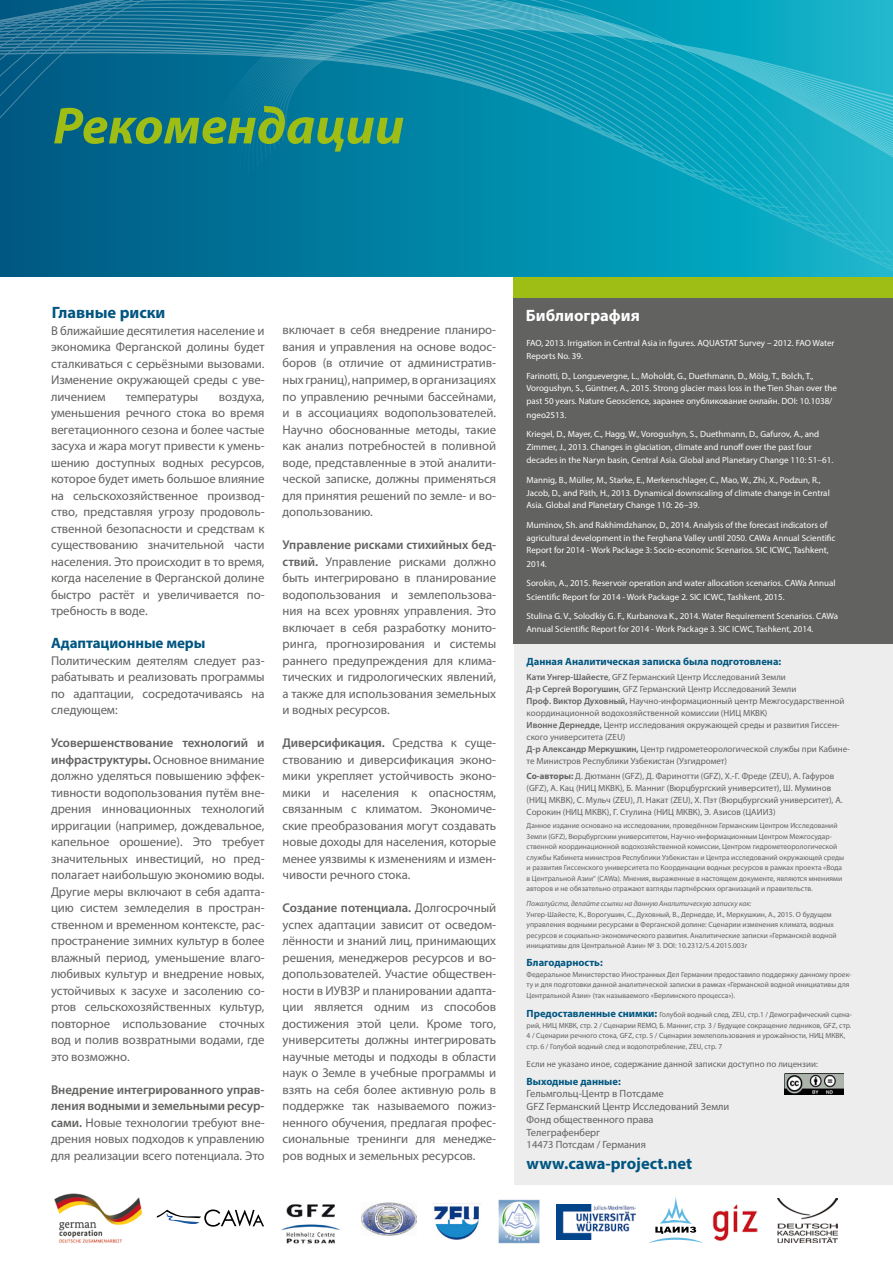
<style>
.page{position:relative;width:893px;height:1263px;background:#fff}
.page>*{position:absolute;margin:0;border:0;box-sizing:border-box;transform-origin:0 0}
.t1{font:italic 700 52.5px "Myriad Pro";color:#9fbe15}
.t2{font:700 16.5px "Myriad Pro";color:#005681}
.t3{font:700 16.5px "Myriad Pro";color:#fff}
.t4{font:700 15px "Myriad Pro";letter-spacing:-.005em;color:#005681}
.t5{font:12.75px/16.5px "Myriad Pro";letter-spacing:-.005em;color:#626261;text-align:justify}
.t6{font:10.5px/12.8px "Myriad Pro";color:#626261}
.t7{font:700 10.5px "Myriad Pro";color:#005681}
.t8{font:9px/13px "Myriad Pro";color:#fff}
.t9{font:9px/12px "Myriad Pro";color:#626261}
.t10{font:7.5px/10.5px "Myriad Pro";color:#626261}
.t11{font:italic 7.5px "Myriad Pro";color:#626261}
.s1{font-weight:600}
.s2{font-weight:700}
.s3{font-weight:700;font-size:10.5px;color:#005681}
</style>
<div class="page">
<div style="left:514px;top:644px;width:379px;height:540px;background:#ededed"></div>
<img style="left:54px;top:1193px;width:89px;height:50px">
<svg style="left:157px;top:1209px;width:107px;height:17px"></svg>
<img style="left:556px;top:1204px;width:79px;height:35px">
<img style="left:281px;top:1204px;width:59px;height:40px">
<img style="left:777px;top:1198px;width:60px;height:44px">
<img style="left:712px;top:1204px;width:46px;height:37px">
<svg style="left:0;top:0;width:514px;height:316px"></svg>
<svg style="left:187px;top:0;width:706px;height:304px;background:#1c9aaf"></svg>
<svg style="left:649px;top:1197px;width:54px;height:46px"></svg>
<div style="left:514px;top:298px;width:379px;height:346px;background:#626261"></div>
<img style="left:433px;top:1203px;width:48px;height:36px">
<img style="left:498px;top:1200px;width:42px;height:43px">
<img style="left:361px;top:1203px;width:56px;height:33px">
<img style="left:784px;top:1074px;width:59px;height:20px">
<h1 class="t1" style="left:53px;top:92px;width:353px">Рекомендации</h1>
<p class="t2" style="left:52px;top:302px;width:115px">Главные риски</p>
<p class="t3" style="left:526px;top:304px;width:115px">Библиография</p>
<p class="t8" style="left:526px;top:336px;width:310px;line-height:13.5px">FAO, 2013. Irrigation in Central Asia in figures. AQUASTAT Survey – 2012. FAO Water<br>Reports No. 39.</p>
<p class="t8" style="left:526px;top:369px;width:312px">Farinotti, D., Longuevergne, L., Moholdt, G., Duethmann, D., Mölg, T., Bolch, T., Vorogushyn, S., Güntner, A., 2015. Strong glacier mass loss in the Tien Shan over the past 50 years. Nature Geoscience, заранее опубликование онлайн. DOI: 10.1038/ ngeo2513.</p>
<p class="t8" style="left:526px;top:427px;width:308px">Kriegel, D., Mayer, C., Hagg, W., Vorogushyn, S., Duethmann, D., Gafurov, A., and<br>Zimmer, J., 2013. Changes in glaciation, climate and runoff over the past four decades in the Naryn basin, Central Asia. Global and Planetary Change 110: 51–61.</p>
<p class="t8" style="left:526px;top:473px;width:305px">Mannig, B., Müller, M., Starke, E., Merkenschlager, C., Mao, W., Zhi, X., Podzun, R.,<br>Jacob, D., and Päth, H., 2013. Dynamical downscaling of climate change in Central<br>Asia. Global and Planetary Change 110: 26–39.</p>
<p class="t8" style="left:526px;top:518px;width:311px">Muminov, Sh. and Rakhimdzhanov, D., 2014. Analysis of the forecast indicators of agricultural development in the Ferghana Valley until 2050. CAWa Annual Scientific Report for 2014 - Work Package 3: Socio-economic Scenarios. SIC ICWC, Tashkent, 2014.</p>
<p class="t8" style="left:526px;top:576px;width:310px;line-height:13.5px">Sorokin, A., 2015. Reservoir operation and water allocation scenarios. CAWa Annual<br>Scientific Report for 2014 - Work Package 2. SIC ICWC, Tashkent, 2015.</p>
<p class="t8" style="left:526px;top:610px;width:313px">Stulina G. V., Solodkiy G. F., Kurbanova K., 2014. Water Requirement Scenarios. CAWa<br>Annual Scientific Report for 2014 - Work Package 3. SIC ICWC, Tashkent, 2014.</p>
<p class="t5" style="left:283px;top:322px;width:215px">включает в себя внедрение планиро&shy;вания и управления на основе водос&shy;боров (в отличие от административ&shy;ных границ), например, в организациях по управлению речными бассейнами, и в ассоциациях водопользователей.<br>Научно обоснованные методы, такие как анализ потребностей в поливной воде, представленные в этой аналити&shy;ческой записке, должны применяться для принятия решений по земле- и во&shy;допользованию.</p>
<p class="t5" style="left:283px;top:536px;width:215px"><span class="s1">Управление рисками стихийных бед&shy;ствий.</span> Управление рисками должно быть интегрировано в планирование водопользования и землепользова&shy;ния на всех уровнях управления. Это включает в себя разработку монито&shy;ринга, прогнозирования и системы раннего предупреждения для клима&shy;тических и гидрологических явлений, а также для использования земельных и водных ресурсов.</p>
<p class="t5" style="left:283px;top:734px;width:215px"><span class="s1">Диверсификация.</span> Средства к суще&shy;ствованию и диверсификация эконо&shy;мики укрепляет устойчивость эконо&shy;мики и населения к опасностям, связанным с климатом. Экономиче&shy;ские преобразования могут создавать новые доходы для населения, которые менее уязвимы к изменениям и измен&shy;чивости речного стока.</p>
<p class="t5" style="left:283px;top:899px;width:215px"><span class="s1">Создание потенциала.</span> Долгосрочный успех адаптации зависит от осведом&shy;лённости и знаний лиц, принимающих решения, менеджеров ресурсов и во&shy;допользователей. Участие обществен&shy;ности в ИУВЗР и планировании адапта&shy;ции является одним из способов достижения этой цели. Кроме того, университеты должны интегрировать научные методы и подходы в области наук о Земле в учебные программы и взять на себя более активную роль в поддержке так называемого пожиз&shy;ненного обучения, предлагая профес&shy;сиональные тренинги для менедже&shy;ров водных и земельных ресурсов.</p>
<p class="t5" style="left:51px;top:322px;width:215px">В ближайшие десятилетия население и экономика Ферганской долины будет сталкиваться с серьёзными вызовами.<br>Изменение окружающей среды с уве&shy;личением</p>
<p class="t5" style="left:51px;top:388px;width:215px;text-indent:168px">воздуха, уменьшения речного стока во время вегетационного сезона и более частые засуха и жара могут привести к умень&shy;шению доступных водных ресурсов, которое будет иметь большое влияние на сельскохозяйственное производ&shy;ство, представляя угрозу продоволь&shy;ственной безопасности и средствам к существованию значительной части населения. Это происходит в то время, когда население в Ферганской долине быстро растёт и увеличивается по&shy;требность в воде.</p>
<p class="t4" style="left:51px;top:633px;width:156px">Адаптационные меры</p>
<p class="t5" style="left:51px;top:652px;width:215px">Политическим деятелям следует раз&shy;рабатывать и реализовать программы по адаптации, сосредотачиваясь на следующем:</p>
<p class="t5" style="left:51px;top:734px;width:215px"><span class="s1">Усовершенствование технологий и инфраструктуры.</span> Основное внимание должно уделяться повышению эффек&shy;тивности водопользования путём вне&shy;дрения инновационных технологий ирригации (например, дождевальное, капельное орошение). Это требует значительных инвестиций, но пред&shy;полагает наибольшую экономию воды.<br>Другие меры включают в себя адапта&shy;цию систем земледелия в простран&shy;ственном и временном контексте, рас&shy;пространение зимних культур в более влажный период, уменьшение влаго&shy;любивых культур и внедрение новых, устойчивых к засухе и засолению со&shy;ртов сельскохозяйственных культур, повторное использование сточных вод и полив возвратными водами, где это возможно.</p>
<p class="t5" style="left:51px;top:1081px;width:215px"><span class="s1">Внедрение интегрированного управ&shy;ления водными и земельными ресур&shy;сами.</span> Новые технологии требуют вне&shy;дрения новых подходов к управлению для реализации всего потенциала. Это</p>
<p class="t5" style="left:126px;top:388px;width:74px">температуры</p>
<p class="t7" style="left:527px;top:655px;width:256px">Данная Аналитическая записка была подготовлена:</p>
<p class="t9" style="left:527px;top:670px;width:325px"><span class="s1">Кати Унгер-Шайесте</span>, GFZ Германский Центр Исследований Земли<br><span class="s1">Д-р Сергей Ворогушин</span>, GFZ Германский Центр Исследований Земли<br><span class="s1">Проф. Виктор Духовный,</span> Научно-информационный центр Межгосударственной координационной водохозяйственной комиссии (НИЦ МКВК)<br><span class="s1">Ивонне Дернедде,</span> Центр исследования окружающей среды и развития Гиссен&shy;ского университета (ZEU)<br><span class="s1">Д-р Александр Меркушкин,</span> Центр гидрометеорологической службы при Кабине&shy;те Министров Республики Узбекистан (Узгидромет)</p>
<p class="t9" style="left:527px;top:769px;width:318px"><span class="s2">Со-авторы:</span> Д. Дютманн (GFZ), Д. Фаринотти (GFZ), Х.-Г. Фреде (ZEU), А. Гафуров (GFZ), А. Кац (НИЦ МКВК), Б. Манниг (Вюрцбургский университет), Ш. Муминов (НИЦ МКВК), С. Мульч (ZEU), Л. Накат (ZEU), Х. Пэт (Вюрцбургский университет), А.<br>Сорокин (НИЦ МКВК), Г. Стулина (НИЦ МКВК), Э. Азисов (ЦАИИЗ)</p>
<p class="t10" style="left:527px;top:820px;width:319px">Данное издание основано на исследовании, проведённом Германским Центром Исследований Земли (GFZ), Вюрцбургским университетом, Научно-информационным Центром Межгосудар&shy;ственной координационной водохозяйственной комиссии, Центром гидрометеорологической службы Кабинета министров Республики Узбекистан и Центра исследований окружающей среды и развития Гиссенского университета по Координации водных ресурсов в рамках проекта «Вода в Центральной Азии“ (CAWa). Мнения, выраженные в настоящем документе, являются мнениями авторов и не обязательно отражают взгляды партнёрских организаций и правительств.</p>
<p class="t11" style="left:527px;top:899px;width:226px">Пожалуйста, делайте ссылки на данную Аналитическую записку как:</p>
<p class="t10" style="left:527px;top:909px;width:311px">Унгер-Шайесте, К., Ворогушин, С., Духовный, В., Дернедде, И., Меркушкин, А., 2015. О будущем управления водными ресурсами в Ферганской долине: Сценарии изменения климата, водных ресурсов и социально-экономического развития. Аналитические записки «Германcкой водной инициативы для Центральной Азии» № 3. DOI: 10.2312/5.4.2015.003r</p>
<p class="t7" style="left:527px;top:956px;width:78px">Благодарность:</p>
<p class="t10" style="left:527px;top:969px;width:326px">Федеральное Министерство Иностранных Дел Германии предоставило поддержку данному проек&shy;ту и для подготовки данной аналитической записки в рамках «Германской водной инициативы для<br>Центральной Азии» (так называемого «Берлинского процесса»).</p>
<p class="t10" style="left:527px;top:1009px;width:327px"><span class="s3">Предоставленные снимки:</span> Голубой водный след, ZEU, стр.1 / Демографический сцена&shy;рий, НИЦ МКВК, стр. 2 / Сценарии REMO, Б. Манниг, стр. 3 / Будущее сокращение ледников, GFZ, стр.<br>4 / Сценарии речного стока, GFZ, стр. 5 / Сценарии землепользования и урожайности, НИЦ МКВК, стр. 6 / Голубой водный след и водопотребление, ZEU, стр. 7</p>
<p class="t9" style="left:527px;top:1057px;width:293px">Если не указано иное, содержание данной записки доступно по лицензии:</p>
<p class="t7" style="left:527px;top:1074px;width:96px">Выходные данные:</p>
<p class="t6" style="left:527px;top:1087px;width:204px">Гельмгольц-Центр в Потсдаме<br>GFZ Германский Центр Исследований Земли<br>Фонд общественного права<br>Телеграфенберг<br>14473 Потсдам / Германия</p>
<p class="t2" style="left:527px;top:1153px;width:167px">www.cawa-project.net</p>
</div>
